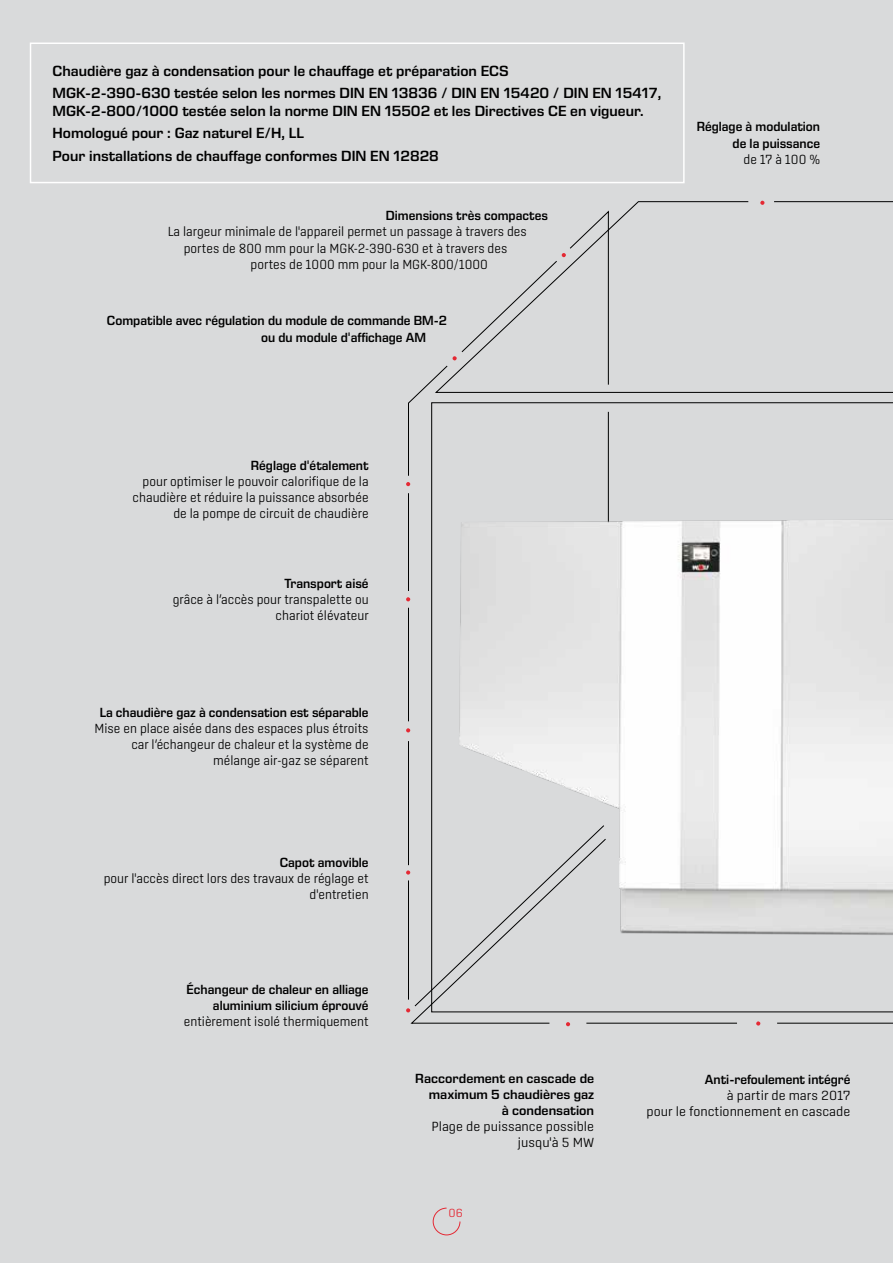
<style>
.page{position:relative;width:893px;height:1263px;background:#d9dadb}
.page>*{position:absolute;margin:0;border:0;box-sizing:border-box;transform-origin:0 0}
.t1{font:600 15px/22.2px "Eurostile Next LT Pro";color:#000}
.t2{font:300 13.5px/16.2px "Center";color:#000;text-align:right;scale:.95 1}
.t3{font:600 13.5px/16.2px "Eurostile Next LT Pro";color:#000;text-align:right;scale:.95 1}
.t4{font:300 13.5px/16.2px "Center";color:#000;text-align:right}
.t5{font:600 13.5px/16.2px "Eurostile Next LT Pro";color:#000;text-align:right}
.t6{font:300 12px "Center";color:#e42934}
</style>
<div class="page">
<svg style="left:432px;top:1207px;width:29px;height:29px"></svg>
<svg style="left:609px;top:201px;width:284px;height:29px"></svg>
<hr style="left:774px;top:201px;width:119px;height:1px;background:#000">
<hr style="left:586px;top:1023px;width:151px;height:1px;background:#000">
<svg style="left:406px;top:728px;width:4px;height:5px"></svg>
<svg style="left:406px;top:597px;width:4px;height:4px"></svg>
<svg style="left:406px;top:482px;width:4px;height:4px"></svg>
<svg style="left:760px;top:201px;width:5px;height:4px"></svg>
<svg style="left:756px;top:1021px;width:4px;height:5px"></svg>
<svg style="left:408px;top:210px;width:201px;height:266px"></svg>
<hr style="left:408px;top:493px;width:1px;height:98px;background:#000">
<hr style="left:408px;top:608px;width:1px;height:113px;background:#000">
<hr style="left:408px;top:741px;width:1px;height:124px;background:#000">
<svg style="left:406px;top:865px;width:200px;height:161px"></svg>
<hr style="left:777px;top:1023px;width:116px;height:1px;background:#000">
<img style="left:421px;top:355px;width:472px;height:592px">
<div style="left:30px;top:43px;width:655px;height:140px;border:2px solid #fff"></div>
<p class="t1" style="left:53px;top:60px;width:610px">Chaudière gaz à condensation pour le chauffage et préparation ECS<br>MGK-2-390-630 testée selon les normes DIN EN 13836 / DIN EN 15420 / DIN EN 15417,</p>
<p class="t1" style="left:53px;top:100px;width:593px">MGK-2-800/1000 testée selon la norme DIN EN 15502 et les Directives CE en vigueur.<br>Homologué pour : Gaz naturel E/H, LL<br>Pour installations de chauffage conformes DIN EN 12828</p>
<p class="t3" style="left:386px;top:208px;width:172px">Dimensions très compactes</p>
<p class="t2" style="left:168px;top:224px;width:380px">La largeur minimale de l'appareil permet un passage à travers des</p>
<p class="t2" style="left:184px;top:240px;width:342px">portes de 800 mm pour la MGK-2-390-630 et à travers des</p>
<p class="t2" style="left:251px;top:256px;width:251px">portes de 1000 mm pour la MGK-800/1000</p>
<p class="t3" style="left:261px;top:313px;width:197px;text-align:left;text-indent:-154px">Compatible avec régulation du module de commande BM-2 ou du module d'affichage AM</p>
<p class="t3" style="left:697px;top:119px;width:131px">Réglage à modulation de la puissance</p>
<p class="t2" style="left:743px;top:151px;width:82px">de 17 à 100 %</p>
<p class="t3" style="left:251px;top:457px;width:125px">Réglage d'étalement</p>
<p class="t2" style="left:133px;top:473px;width:250px">pour optimiser le pouvoir calorifique de la chaudière et réduire la puissance absorbée de la pompe de circuit de chaudière</p>
<p class="t3" style="left:284px;top:575px;width:90px">Transport aisé</p>
<p class="t2" style="left:173px;top:591px;width:208px">grâce à l’accès pour transpalette ou chariot élévateur</p>
<p class="t3" style="left:100px;top:704px;width:285px">La chaudière gaz à condensation est séparable</p>
<p class="t2" style="left:95px;top:720px;width:290px">Mise en place aisée dans des espaces plus étroits car l’échangeur de chaleur et la système de mélange air-gaz se séparent</p>
<p class="t3" style="left:280px;top:854px;width:95px">Capot amovible</p>
<p class="t2" style="left:104px;top:870px;width:280px">pour l'accès direct lors des travaux de réglage et d'entretien</p>
<p class="t3" style="left:187px;top:981px;width:193px">Échangeur de chaleur en alliage aluminium silicium éprouvé</p>
<p class="t2" style="left:184px;top:1013px;width:196px">entièrement isolé thermiquement</p>
<p class="t5" style="left:415px;top:1070px;width:180px">Raccordement en cascade de maximum 5 chaudières gaz<br>à condensation</p>
<p class="t4" style="left:432px;top:1118px;width:164px">Plage de puissance possible jusqu'à 5 MW</p>
<p class="t6" style="left:449px;top:1206px;width:16px">06</p>
<p class="t3" style="left:705px;top:1071px;width:155px">Anti-refoulement intégré</p>
<p class="t4" style="left:647px;top:1087px;width:205px">à partir de mars 2017<br>pour le fonctionnement en cascade</p>
</div>
